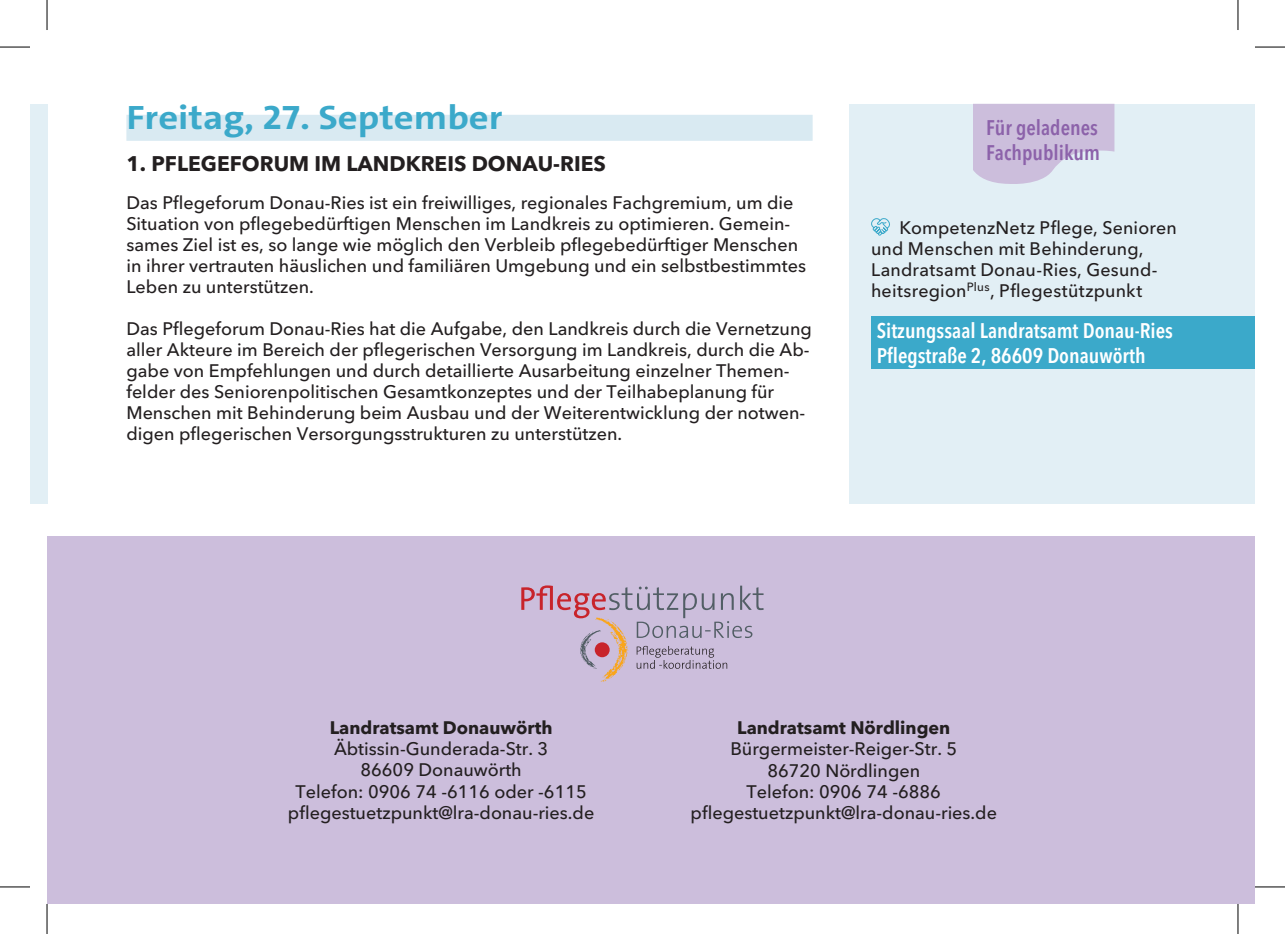
<style>
.page{position:relative;width:1285px;height:934px;background:#fff}
.page>*{position:absolute;margin:0;border:0;box-sizing:border-box;transform-origin:0 0}
.t1{font:700 34px "The Sans C4 s";color:#3ba9ca;scale:1.14 1}
.t2{font:600 condensed 21px/25.2px "Avenir Next LT Pro";color:#fff}
.t3{font:700 21px "Avenir Next LT Pro";color:#231f20}
.t4{font:600 condensed 21px/25.2px "Avenir Next LT Pro";color:#8c62aa}
.t5{font:500 18px/21px "Avenir Next LT Pro";color:#231f20}
.t6{font:700 18px "Avenir Next LT Pro";color:#231f20}
</style>
<div class="page">
<div style="left:47px;top:536px;width:1208px;height:367px;background:#ccbedc"></div>
<div style="left:30px;top:104px;width:17px;height:399px;background:#e2eff5"></div>
<div style="left:849px;top:104px;width:406px;height:399px;background:#e2eff5"></div>
<svg style="left:871px;top:218px;width:19px;height:18px"></svg>
<div style="left:871px;top:316px;width:384px;height:52px;background:#3ba9ca"></div>
<div style="left:126px;top:115px;width:686px;height:26px;background:#d9eaf2"></div>
<svg style="left:973px;top:104px;width:141px;height:80px"></svg>
<svg style="left:521px;top:585px;width:242px;height:96px"></svg>
<hr style="left:0;top:47px;width:30px;height:1px;background:#000">
<hr style="left:1255px;top:47px;width:30px;height:1px;background:#000">
<hr style="left:0;top:886px;width:30px;height:1px;background:#000">
<hr style="left:1255px;top:886px;width:30px;height:1px;background:#000">
<hr style="left:47px;top:0;width:1px;height:30px;background:#000">
<hr style="left:47px;top:903px;width:1px;height:30px;background:#000">
<hr style="left:1237px;top:0;width:1px;height:30px;background:#000">
<hr style="left:1237px;top:903px;width:1px;height:30px;background:#000">
<h1 class="t1" style="left:126px;top:96px;width:331px">Freitag, 27. September</h1>
<p class="t3" style="left:126px;top:151px;width:481px">1. PFLEGEFORUM IM LANDKREIS DONAU-RIES</p>
<p class="t5" style="left:126px;top:192px;width:681px">Das Pflegeforum Donau-Ries ist ein freiwilliges, regionales Fachgremium, um die Situation von pflegebedürftigen Menschen im Landkreis zu optimieren. Gemein&shy;sames Ziel ist es, so lange wie möglich den Verbleib pflegebedürftiger Menschen in ihrer vertrauten häuslichen und familiären Umgebung und ein selbstbestimmtes Leben zu unterstützen.</p>
<p class="t5" style="left:126px;top:318px;width:687px">Das Pflegeforum Donau-Ries hat die Aufgabe, den Landkreis durch die Vernetzung aller Akteure im Bereich der pflegerischen Versorgung im Landkreis, durch die Ab&shy;gabe von Empfehlungen und durch detaillierte Ausarbeitung einzelner Themen&shy;felder des Seniorenpolitischen Gesamtkonzeptes und der Teilhabeplanung für Menschen mit Behinderung beim Ausbau und der Weiterentwicklung der notwen&shy;digen pflegerischen Versorgungsstrukturen zu unterstützen.</p>
<p class="t4" style="left:986px;top:115px;width:115px">Für geladenes<br>Fachpublikum</p>
<p class="t5" style="left:871px;top:217px;width:307px;text-indent:29px">KompetenzNetz Pflege, Senioren und Menschen mit Behinderung, Landratsamt Donau-Ries, Gesund&shy;heitsregion<sup>Plus</sup>, Pflegestützpunkt</p>
<p class="t2" style="left:876px;top:317px;width:298px">Sitzungssaal Landratsamt Donau-Ries<br>Pflegstraße 2, 86609 Donauwörth</p>
<p class="t6" style="left:330px;top:716px;width:224px">Landratsamt Donauwörth</p>
<p class="t5" style="left:288px;top:738px;width:308px;text-align:center">Äbtissin-Gunderada-Str. 3<br>86609 Donauwörth<br>Telefon: 0906 74 -6116 oder -6115 pflegestuetzpunkt@lra-donau-ries.de</p>
<p class="t6" style="left:737px;top:716px;width:215px">Landratsamt Nördlingen</p>
<p class="t5" style="left:690px;top:738px;width:308px;text-align:center">Bürgermeister-Reiger-Str. 5<br>86720 Nördlingen<br>Telefon: 0906 74 -6886 pflegestuetzpunkt@lra-donau-ries.de</p>
</div>
